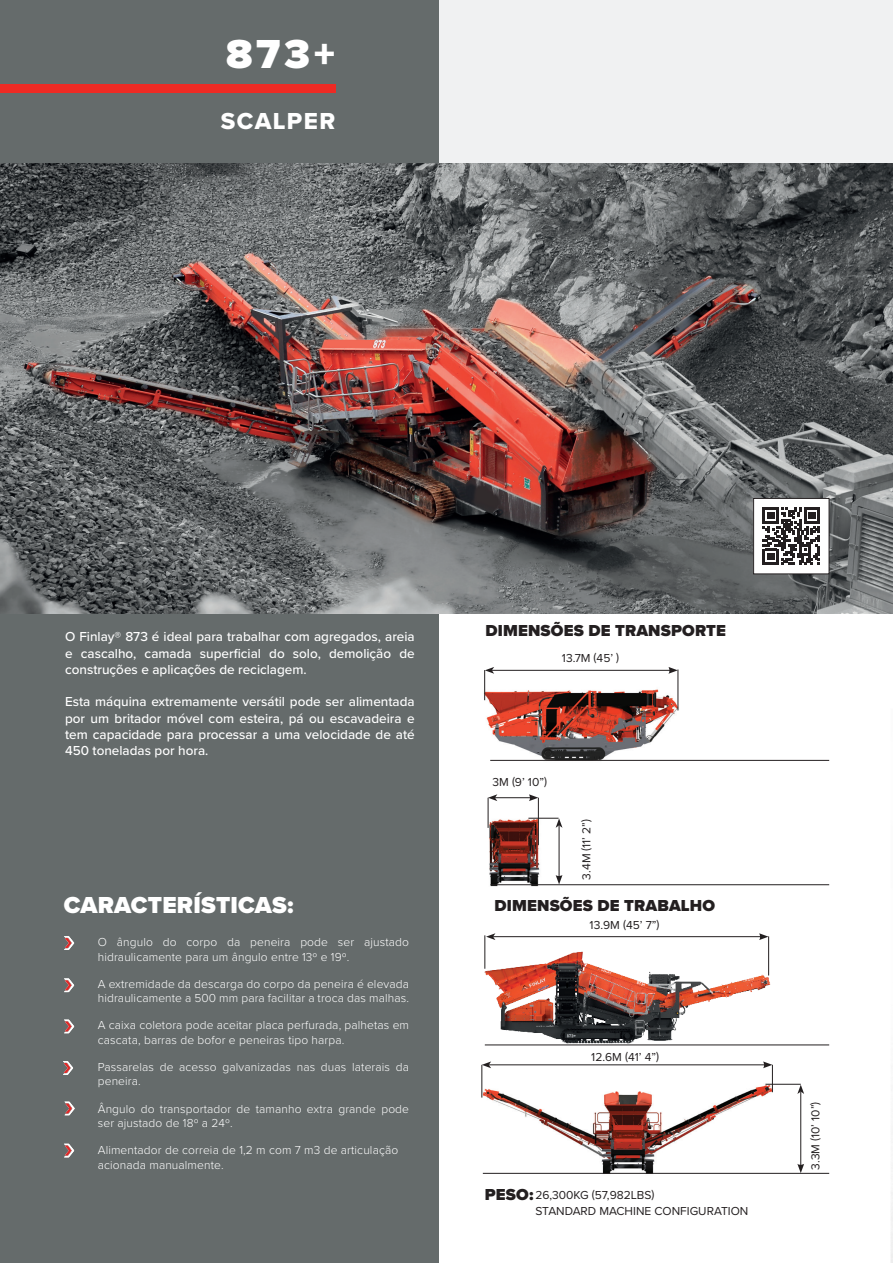
<style>
.page{position:relative;width:893px;height:1263px;background:#fff}
.page>*{position:absolute;margin:0;border:0;box-sizing:border-box;transform-origin:0 0}
.t1{font:900 42px "Proxima Nova";color:#fff}
.t2{font:900 24px "Proxima Nova";letter-spacing:.01em;color:#fff}
.t3{font:24px "Proxima Nova Extrabld";letter-spacing:.06em;color:#fff}
.t4{font:900 16.5px "Proxima Nova";letter-spacing:.01em;color:#231f20}
.t5{font:500 13.5px/16.2px "Proxima Nova";color:#fff;text-align:justify}
.t6{font:300 12px/14.4px "Proxima Nova";letter-spacing:.01em;color:#fff}
.t7{font:12px/15.3px "Proxima Nova";color:#231f20}
.s1{color:#fff}
</style>
<div class="page">
<img style="left:483px;top:683px;width:238px;height:77px">
<div style="left:0;top:0;width:893px;height:164px;background:#f0f1f2"></div>
<div style="left:0;top:0;width:439px;height:1263px;background:#656b6b"></div>
<div style="left:0;top:84px;width:335px;height:8px;background:#ee2a24"></div>
<hr style="left:490px;top:760px;width:339px;height:1px;background:#231f20">
<img style="left:481px;top:1076px;width:296px;height:98px">
<hr style="left:483px;top:1173px;width:346px;height:1px;background:#231f20">
<img style="left:487px;top:812px;width:55px;height:75px">
<img style="left:484px;top:935px;width:287px;height:111px">
<hr style="left:528px;top:818px;width:31px;height:1px;background:#231f20">
<hr style="left:488px;top:798px;width:1px;height:30px;background:#231f20">
<hr style="left:485px;top:1045px;width:344px;height:1px;background:#231f20">
<hr style="left:538px;top:798px;width:1px;height:47px;background:#231f20">
<hr style="left:490px;top:884px;width:339px;height:1px;background:#231f20">
<hr style="left:768px;top:936px;width:1px;height:39px;background:#231f20">
<hr style="left:493px;top:936px;width:268px;height:1px;background:#231f20">
<svg style="left:486px;top:933px;width:9px;height:7px"></svg>
<svg style="left:759px;top:933px;width:9px;height:7px"></svg>
<hr style="left:485px;top:935px;width:1px;height:34px;background:#231f20">
<hr style="left:495px;top:797px;width:36px;height:1px;background:#231f20">
<svg style="left:488px;top:794px;width:9px;height:7px"></svg>
<svg style="left:529px;top:794px;width:9px;height:7px"></svg>
<hr style="left:559px;top:825px;width:1px;height:52px;background:#231f20">
<svg style="left:556px;top:818px;width:6px;height:10px"></svg>
<svg style="left:556px;top:875px;width:6px;height:9px"></svg>
<hr style="left:678px;top:669px;width:1px;height:41px;background:#231f20">
<hr style="left:492px;top:670px;width:179px;height:1px;background:#231f20">
<svg style="left:485px;top:667px;width:9px;height:7px"></svg>
<svg style="left:668px;top:667px;width:10px;height:7px"></svg>
<hr style="left:484px;top:670px;width:1px;height:30px;background:#231f20">
<hr style="left:765px;top:1084px;width:36px;height:1px;background:#231f20">
<hr style="left:800px;top:1091px;width:1px;height:75px;background:#231f20">
<svg style="left:797px;top:1085px;width:7px;height:9px"></svg>
<svg style="left:797px;top:1164px;width:7px;height:9px"></svg>
<hr style="left:482px;top:1065px;width:1px;height:32px;background:#231f20">
<hr style="left:489px;top:1064px;width:276px;height:1px;background:#231f20">
<svg style="left:482px;top:1061px;width:9px;height:7px"></svg>
<svg style="left:763px;top:1061px;width:10px;height:31px"></svg>
<img style="left:0;top:164px;width:893px;height:450px">
<div style="left:754px;top:498px;width:75px;height:76px;background:#fff"></div>
<svg style="left:763px;top:508px;width:57px;height:57px"></svg>
<div style="left:753px;top:498px;width:76px;height:76px;border:1px solid #231f20"></div>
<svg style="left:64px;top:936px;width:10px;height:14px"></svg>
<svg style="left:64px;top:1019px;width:10px;height:14px"></svg>
<svg style="left:63px;top:1061px;width:10px;height:14px"></svg>
<svg style="left:64px;top:978px;width:10px;height:14px"></svg>
<svg style="left:64px;top:1101px;width:11px;height:14px"></svg>
<svg style="left:64px;top:1144px;width:10px;height:13px"></svg>
<h1 class="t1" style="left:226px;top:23px;width:111px">873+</h1>
<h2 class="t3" style="left:221px;top:104px;width:116px">SCALPER</h2>
<p class="t5" style="left:65px;top:628px;width:351px">O Finlay® 873 é ideal para trabalhar com agregados, areia e cascalho, camada superficial do solo, demolição de construções e aplicações de reciclagem.</p>
<p class="t5" style="left:65px;top:693px;width:351px">Esta máquina extremamente versátil pode ser alimentada por um britador móvel com esteira, pá ou escavadeira e tem capacidade para processar a uma velocidade de até 450 toneladas por hora.</p>
<h2 class="t2" style="left:64px;top:887px;width:231px">CARACTERÍSTICAS:</h2>
<p class="t6" style="left:98px;top:934px;width:313px">O ângulo do corpo da peneira pode ser ajustado hidraulicamente para um ângulo entre 13º e 19º.</p>
<p class="t6" style="left:98px;top:976px;width:313px">A extremidade da descarga do corpo da peneira é elevada hidraulicamente a 500 mm para facilitar a troca das malhas.</p>
<p class="t6" style="left:98px;top:1017px;width:313px">A caixa coletora pode aceitar placa perfurada, palhetas em cascata, barras de bofor e peneiras tipo harpa.</p>
<p class="t6" style="left:98px;top:1059px;width:313px">Passarelas de acesso galvanizadas nas duas laterais da peneira.</p>
<p class="t6" style="left:98px;top:1101px;width:313px">Ângulo do transportador de tamanho extra grande pode ser ajustado de 18º a 24º.</p>
<p class="t6" style="left:98px;top:1142px;width:302px">Alimentador de correia de 1,2 m com 7 m3 de articulação acionada manualmente.</p>
<h3 class="t4" style="left:485px;top:618px;width:242px">DIMENSÕES DE TRANSPORTE</h3>
<p class="t7" style="left:562px;top:650px;width:59px">13.7M (45’ )</p>
<p class="t7" style="left:492px;top:773px;width:56px">3M (9’ 10”)</p>
<p class="t7" style="left:578px;top:880px;width:62px;rotate:-90deg">3.4M (11’ 2”)</p>
<h3 class="t4" style="left:495px;top:893px;width:232px">DIMENSÕES DE TRABALHO<span class="s1">S</span></h3>
<p class="t7" style="left:590px;top:916px;width:71px">13.9M (45’ 7”)</p>
<p class="t7" style="left:591px;top:1049px;width:69px">12.6M (41’ 4”)</p>
<h3 class="t4" style="left:485px;top:1182px;width:50px">PESO:</h3>
<p class="t7" style="left:535px;top:1187px;width:215px">26,300KG (57,982LBS)<br>STANDARD MACHINE CONFIGURATION</p>
<p class="t7" style="left:807px;top:1170px;width:70px;rotate:-90deg">3.3M (10’ 10”)</p>
</div>
